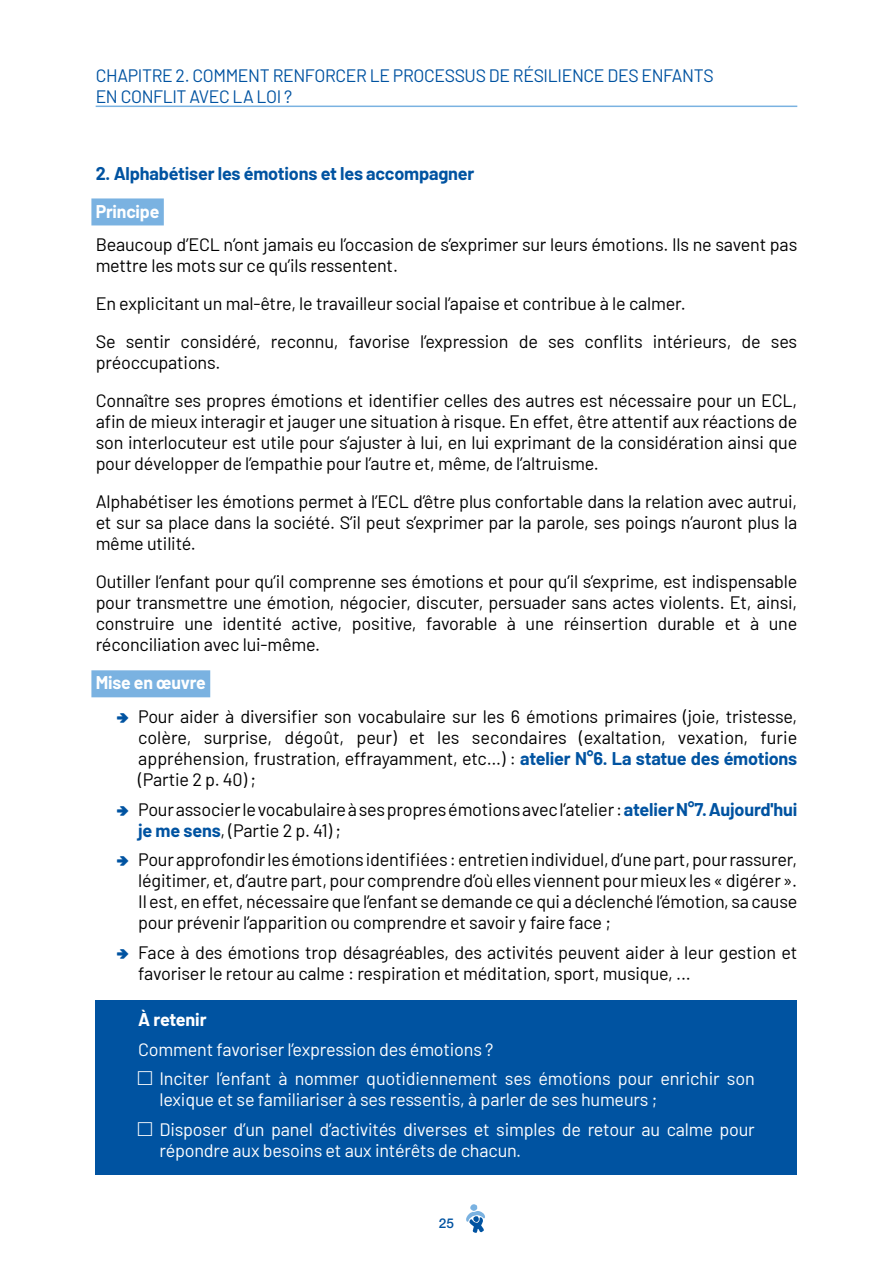
<style>
.page{position:relative;width:893px;height:1263px;background:#fff}
.page>*{position:absolute;margin:0;border:0;box-sizing:border-box;transform-origin:0 0}
.Puce_Activités{font:18px/21px "Barlow";letter-spacing:-.01em;color:#000;text-align:justify}
.Puce_Activités-2{font:18px/21px "Barlow";letter-spacing:-.01em;color:#fff}
.t1{font:18px/21px "Barlow";letter-spacing:-.02em;color:#0053a1}
.Puce_Activités-3{font:700 18px "Barlow";letter-spacing:-.01em;color:#0053a1}
.Section{font:700 18px "Barlow";letter-spacing:-.01em;color:#fff}
.Puce_Activités-4{font:700 18px "Barlow";letter-spacing:-.015em;color:#fff}
.t2{font:500 13.5px "Helvetica Neue LT Std";color:#0053a1}
.s1{font-weight:700;color:#0053a1}
.s2{font-family:"Casesaremplir Roman"}
</style>
<div class="page">
<svg style="left:466px;top:1204px;width:19px;height:29px"></svg>
<div style="left:96px;top:1000px;width:701px;height:174px;background:#0053a1"></div>
<div style="left:91px;top:198px;width:73px;height:27px;background:#7ab2e1"></div>
<div style="left:91px;top:670px;width:119px;height:27px;background:#7ab2e1"></div>
<hr style="left:96px;top:106px;width:701px;height:1px;background:#7ab2e1">
<p class="t1" style="left:96px;top:63px;width:620px">CHAPITRE 2. COMMENT RENFORCER LE PROCESSUS DE RÉSILIENCE DES ENFANTS<br>EN CONFLIT AVEC LA LOI ?</p>
<p class="Puce_Activités-3" style="left:96px;top:160px;width:380px">2. Alphabétiser les émotions et les accompagner</p>
<p class="Section" style="left:96px;top:198px;width:65px">Principe</p>
<p class="Puce_Activités" style="left:96px;top:233px;width:703px">Beaucoup d’ECL n’ont jamais eu l’occasion de s’exprimer sur leurs émotions. Ils ne savent pas mettre les mots sur ce qu’ils ressentent.</p>
<p class="Puce_Activités" style="left:96px;top:292px;width:592px">En explicitant un mal-être, le travailleur social l’apaise et contribue à le calmer.</p>
<p class="Puce_Activités" style="left:96px;top:330px;width:703px">Se sentir considéré, reconnu, favorise l’expression de ses conflits intérieurs, de ses préoccupations.</p>
<p class="Puce_Activités" style="left:96px;top:389px;width:703px">Connaître ses propres émotions et identifier celles des autres est nécessaire pour un ECL, afin de mieux interagir et jauger une situation à risque. En effet, être attentif aux réactions de son interlocuteur est utile pour s’ajuster à lui, en lui exprimant de la considération ainsi que pour développer de l’empathie pour l’autre et, même, de l’altruisme.</p>
<p class="Puce_Activités" style="left:96px;top:490px;width:703px">Alphabétiser les émotions permet à l’ECL d’être plus confortable dans la relation avec autrui, et sur sa place dans la société. S’il peut s’exprimer par la parole, ses poings n’auront plus la même utilité.</p>
<p class="Puce_Activités" style="left:96px;top:570px;width:703px">Outiller l’enfant pour qu’il comprenne ses émotions et pour qu’il s’exprime, est indispensable pour transmettre une émotion, négocier, discuter, persuader sans actes violents. Et, ainsi, construire une identité active, positive, favorable à une réinsertion durable et à une réconciliation avec lui-même.</p>
<p class="Section" style="left:96px;top:670px;width:112px">Mise en œuvre</p>
<p class="Puce_Activités" style="left:138px;top:705px;width:661px">Pour aider à diversifier son vocabulaire sur les 6 émotions primaires (joie, tristesse, colère, surprise, dégoût, peur) et les secondaires (exaltation, vexation, furie appréhension, frustration, effrayamment, etc…) : <span class="s1">atelier N°6. La statue des émotions </span>(Partie 2 p. 40) ;</p>
<p class="Puce_Activités" style="left:138px;top:797px;width:661px">Pour associer le vocabulaire à ses propres émotions avec l’atelier : <span class="s1">atelier N°7. Aujourd'hui je me sens</span>, (Partie 2 p. 41) ;</p>
<p class="Puce_Activités" style="left:138px;top:848px;width:661px">Pour approfondir les émotions identifiées : entretien individuel, d’une part, pour rassurer, légitimer, et, d’autre part, pour comprendre d’où elles viennent pour mieux les « digérer».<br>Il est, en effet, nécessaire que l’enfant se demande ce qui a déclenché l’émotion, sa cause pour prévenir l’apparition ou comprendre et savoir y faire face ;</p>
<p class="Puce_Activités" style="left:138px;top:940px;width:661px">Face à des émotions trop désagréables, des activités peuvent aider à leur gestion et favoriser le retour au calme : respiration et méditation, sport, musique, ...</p>
<p class="Puce_Activités-4" style="left:138px;top:1006px;width:70px">À retenir</p>
<p class="Puce_Activités-2" style="left:138px;top:1037px;width:357px">Comment favoriser l’expression des émotions ?</p>
<p class="Puce_Activités-2" style="left:159px;top:1067px;width:597px;text-indent:-21px"><span class="s2">O</span> Inciter l’enfant à nommer quotidiennement ses émotions pour enrichir son lexique et se familiariser à ses ressentis, à parler de ses humeurs ;</p>
<p class="Puce_Activités-2" style="left:159px;top:1117px;width:597px;text-indent:-21px"><span class="s2">O</span> Disposer d’un panel d’activités diverses et simples de retour au calme pour répondre aux besoins et aux intérêts de chacun.</p>
<p class="t2" style="left:439px;top:1215px;width:17px">25</p>
</div>
